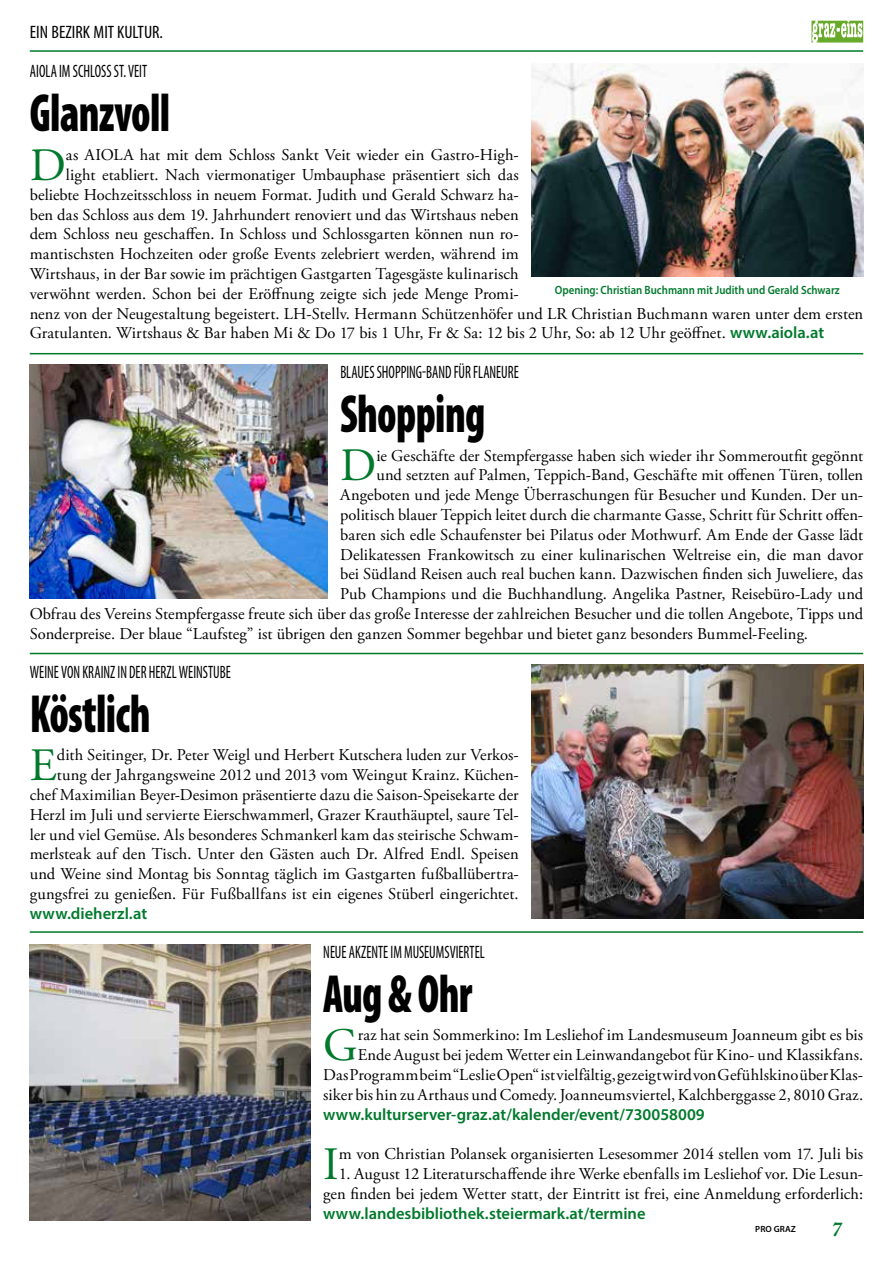
<style>
.page{position:relative;width:893px;height:1263px;background:#fff}
.page>*{position:absolute;margin:0;border:0;box-sizing:border-box;transform-origin:0 0}
.t1{font:900 condensed 54px "Myriad Pro";letter-spacing:-.015em;color:#000;scale:.8 1}
.t2{font:46.35px "Adobe Garamond Pro";color:#00792c}
.t3{font:italic 700 21px "Adobe Caslon Pro";color:#00792c}
.t4{font:condensed 18px "Myriad Pro";color:#000;scale:.8 1}
.t5{font:condensed 18px "Myriad Pro";color:#000}
.t6{font:16.5px/19.8px "Adobe Garamond Pro";letter-spacing:.005em;color:#000;text-align:right}
.t7{font:600 16.5px "Myriad Pro";color:#00792c}
.t8{font:600 12px "Myriad Pro";color:#00792c;scale:.9 1}
.t9{font:600 9px "Myriad Pro";letter-spacing:.005em;color:#000}
.s1{font-family:"Myriad Pro";font-weight:600;color:#00792c}
</style>
<div class="page">
<svg style="left:811px;top:21px;width:52px;height:22px"></svg>
<hr style="left:30px;top:50px;width:833px;height:2px;background:#00792c">
<hr style="left:30px;top:931px;width:833px;height:2px;background:#00792c">
<hr style="left:30px;top:353px;width:833px;height:1px;background:#00792c">
<hr style="left:30px;top:653px;width:833px;height:1px;background:#00792c">
<img style="left:30px;top:364px;width:297px;height:234px">
<img style="left:531px;top:664px;width:332px;height:255px">
<img style="left:531px;top:64px;width:332px;height:212px">
<img style="left:30px;top:944px;width:280px;height:276px">
<p class="t5" style="left:30px;top:22px;width:135px">EIN BEZIRK MIT KULTUR.</p>
<p class="t4" style="left:30px;top:60px;width:148px">AIOLA IM SCHLOSS ST. VEIT</p>
<h1 class="t1" style="left:30px;top:83px;width:177px">Glanzvoll</h1>
<h2 class="t2" style="left:30px;top:137px;width:38px">D</h2>
<p class="t6" style="left:66px;top:146px;width:454px">as AIOLA hat mit dem Schloss Sankt Veit wieder ein Gastro-High-</p>
<p class="t6" style="left:66px;top:165px;width:454px">light etabliert. Nach viermonatiger Umbauphase präsentiert sich das</p>
<p class="t6" style="left:30px;top:185px;width:490px">beliebte Hochzeitsschloss in neuem Format. Judith und Gerald Schwarz ha-</p>
<p class="t6" style="left:30px;top:205px;width:490px">ben das Schloss aus dem 19. Jahrhundert renoviert und das Wirtshaus neben</p>
<p class="t6" style="left:30px;top:225px;width:490px">dem Schloss neu geschaffen. In Schloss und Schlossgarten können nun ro-</p>
<p class="t6" style="left:30px;top:245px;width:490px">mantischsten Hochzeiten oder große Events zelebriert werden, während im</p>
<p class="t6" style="left:30px;top:264px;width:490px">Wirtshaus, in der Bar sowie im prächtigen Gastgarten Tagesgäste kulinarisch</p>
<p class="t6" style="left:30px;top:284px;width:490px">verwöhnt werden. Schon bei der Eröffnung zeigte sich jede Menge Promi-</p>
<p class="t6" style="left:30px;top:304px;width:835px">nenz von der Neugestaltung begeistert. LH-Stellv. Hermann Schützenhöfer und LR Christian Buchmann waren unter dem ersten</p>
<p class="t6" style="left:30px;top:324px;width:796px">Gratulanten. Wirtshaus &amp; Bar haben Mi &amp; Do 17 bis 1 Uhr, Fr &amp; Sa: 12 bis 2 Uhr, So: ab 12 Uhr geöffnet. <span class="s1">www.aiola.at</span></p>
<p class="t8" style="left:555px;top:282px;width:318px">Opening: Christian Buchmann mit Judith und Gerald Schwarz</p>
<p class="t4" style="left:340px;top:361px;width:225px">BLAUES SHOPPING-BAND FÜR FLANEURE</p>
<h1 class="t1" style="left:340px;top:384px;width:183px">Shopping</h1>
<h2 class="t2" style="left:340px;top:438px;width:38px">D</h2>
<p class="t6" style="left:376px;top:446px;width:488px">ie Geschäfte der Stempfergasse haben sich wieder ihr Sommeroutfit gegönnt</p>
<p class="t6" style="left:376px;top:466px;width:488px">und setzten auf Palmen, Teppich-Band, Geschäfte mit offenen Türen, tollen</p>
<p class="t6" style="left:340px;top:486px;width:524px">Angeboten und jede Menge Überraschungen für Besucher und Kunden. Der un-</p>
<p class="t6" style="left:340px;top:505px;width:524px">politisch blauer Teppich leitet durch die charmante Gasse, Schritt für Schritt offen-</p>
<p class="t6" style="left:340px;top:525px;width:525px">baren sich edle Schaufenster bei Pilatus oder Mothwurf. Am Ende der Gasse lädt</p>
<p class="t6" style="left:340px;top:545px;width:524px">Delikatessen Frankowitsch zu einer kulinarischen Weltreise ein, die man davor</p>
<p class="t6" style="left:340px;top:565px;width:524px">bei Südland Reisen auch real buchen kann. Dazwischen finden sich Juweliere, das</p>
<p class="t6" style="left:340px;top:585px;width:525px">Pub Champions und die Buchhandlung. Angelika Pastner, Reisebüro-Lady und</p>
<p class="t6" style="left:30px;top:604px;width:835px">Obfrau des Vereins Stempfergasse freute sich über das große Interesse der zahlreichen Besucher und die tollen Angebote, Tipps und</p>
<p class="t6" style="left:30px;top:624px;width:780px">Sonderpreise. Der blaue “Laufsteg” ist übrigen den ganzen Sommer begehbar und bietet ganz besonders Bummel-Feeling.</p>
<p class="t4" style="left:30px;top:661px;width:253px">WEINE VON KRAINZ IN DER HERZL WEINSTUBE</p>
<h1 class="t1" style="left:30px;top:683px;width:153px">Köstlich</h1>
<h2 class="t2" style="left:30px;top:738px;width:29px">E</h2>
<p class="t6" style="left:30px;top:746px;width:490px">dith Seitinger, Dr. Peter Weigl und Herbert Kutschera luden zur Verkos&shy;tung der Jahrgangsweine 2012 und 2013 vom Weingut Krainz. Küchen&shy;chef Maximilian Beyer-Desimon präsentierte dazu die Saison-Speisekarte der Herzl im Juli und servierte Eierschwammerl, Grazer Krauthäuptel, saure Tel&shy;ler und viel Gemüse. Als besonderes Schmankerl kam das steirische Schwam&shy;merlsteak auf den Tisch. Unter den Gästen auch Dr. Alfred Endl. Speisen und Weine sind Montag bis Sonntag täglich im Gastgarten fußballübertra&shy;gungsfrei zu genießen. Für Fußballfans ist ein eigenes Stüberl eingerichtet.</p>
<p class="t7" style="left:30px;top:903px;width:119px">www.dieherzl.at</p>
<p class="t4" style="left:323px;top:941px;width:203px">NEUE AKZENTE IM MUSEUMSVIERTEL</p>
<h1 class="t1" style="left:323px;top:963px;width:188px">Aug &amp; Ohr</h1>
<h2 class="t2" style="left:323px;top:1018px;width:36px">G</h2>
<p class="t6" style="left:323px;top:1026px;width:542px">raz hat sein Sommerkino: Im Lesliehof im Landesmuseum Joanneum gibt es bis Ende August bei jedem Wetter ein Leinwandangebot für Kino- und Klassikfans.<br>Das Programm beim “Leslie Open“ ist vielfältig, gezeigt wird von Gefühlskino über Klas&shy;siker bis hin zu Arthaus und Comedy. Joanneumsviertel, Kalchberggasse 2, 8010 Graz.</p>
<p class="t7" style="left:323px;top:1103px;width:383px">www.kulturserver-graz.at/kalender/event/730058009</p>
<h2 class="t2" style="left:323px;top:1136px;width:17px">I</h2>
<p class="t6" style="left:339px;top:1144px;width:526px">m von Christian Polansek organisierten Lesesommer 2014 stellen vom 17. Juli bis</p>
<p class="t6" style="left:323px;top:1164px;width:542px">1. August 12 Literaturschaffende ihre Werke ebenfalls im Lesliehof vor. Die Lesun&shy;gen finden bei jedem Wetter statt, der Eintritt ist frei, eine Anmeldung erforderlich:</p>
<p class="t7" style="left:323px;top:1202px;width:324px">www.landesbibliothek.steiermark.at/termine</p>
<p class="t9" style="left:755px;top:1223px;width:42px">PRO GRAZ</p>
<p class="t3" style="left:831px;top:1216px;width:12px">7</p>
</div>
